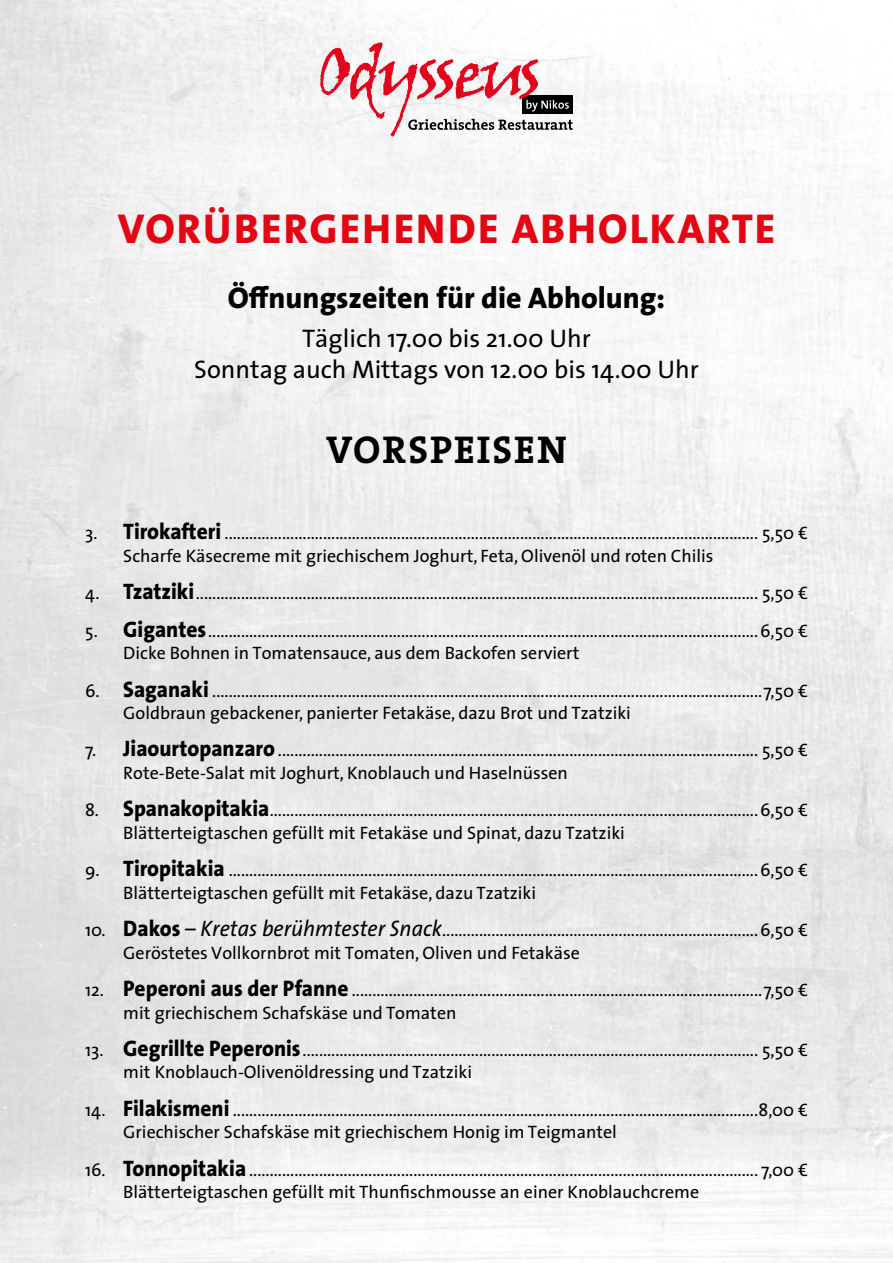
<style>
.page{position:relative;width:893px;height:1263px;background:#fff}
.page>*{position:absolute;margin:0;border:0;box-sizing:border-box;transform-origin:0 0}
.t1{font:800 42px "The Sans B8";letter-spacing:.05em;color:#e30613}
.t2{font:700 39px "The Serif 7";letter-spacing:.05em;color:#000}
.t3{font:800 30px "The Sans 8";color:#000}
.t4{font:25.5px/30.6px "The Sans 5";color:#000;text-align:center}
.t5{font:18px/22.5px "The Sans 5";color:#000}
.s1{font-family:"The Sans B8";font-weight:800;font-size:22.5px}
.s2{font-size:22.5px}
.s3{font-style:italic;font-size:22.5px}
</style>
<div class="page">
<svg style="left:320px;top:43px;width:253px;height:93px"></svg>
<h1 class="t1" style="left:118px;top:207px;width:659px">VORÜBERGEHENDE ABHOLKARTE</h1>
<h3 class="t3" style="left:228px;top:273px;width:439px">Öffnungszeiten für die Abholung:</h3>
<h3 class="t4" style="left:194px;top:323px;width:506px">Täglich 17.00 bis 21.00 Uhr<br>Sonntag auch Mittags von 12.00 bis 14.00 Uhr</h3>
<h2 class="t2" style="left:326px;top:417px;width:242px">VORSPEISEN</h2>
<p class="t5" style="left:123px;top:521px;width:686px;text-indent:-38px">3. <span class="s1">Tirokafteri</span> .................................................................................................................................. 5,50 €<br>Scharfe Käsecreme mit griechischem Joghurt, Feta, Olivenöl und roten Chilis</p>
<p class="t5" style="left:85px;top:581px;width:724px">4. <span class="s1">Tzatziki</span>......................................................................................................................................... 5,50 €</p>
<p class="t5" style="left:123px;top:619px;width:686px;text-indent:-38px">5. <span class="s1">Gigantes</span>......................................................................................................................................6,50 €<br>Dicke Bohnen in Tomatensauce, aus dem Backofen serviert</p>
<p class="t5" style="left:123px;top:679px;width:686px;text-indent:-38px">6. <span class="s1">Saganaki</span> ......................................................................................................................................7,50 €<br>Goldbraun gebackener, panierter Fetakäse, dazu Brot und Tzatziki</p>
<p class="t5" style="left:123px;top:739px;width:686px;text-indent:-38px">7. <span class="s1">Jiaourtopanzaro</span> ..................................................................................................................... 5,50 €<br>Rote-Bete-Salat mit Joghurt, Knoblauch und Haselnüssen</p>
<p class="t5" style="left:123px;top:798px;width:686px;text-indent:-38px">8. <span class="s1">Spanakopitakia</span>.......................................................................................................................6,50 €<br>Blätterteigtaschen gefüllt mit Fetakäse und Spinat, dazu Tzatziki</p>
<p class="t5" style="left:123px;top:858px;width:686px;text-indent:-38px">9. <span class="s1">Tiropitakia</span> .................................................................................................................................6,50 €<br>Blätterteigtaschen gefüllt mit Fetakäse, dazu Tzatziki</p>
<p class="t5" style="left:123px;top:918px;width:686px;text-indent:-38px">10. <span class="s1">Dakos</span> <span class="s2">–</span> <span class="s3">Kretas berühmtester Snack</span>.............................................................................6,50 €<br>Geröstetes Vollkornbrot mit Tomaten, Oliven und Fetakäse</p>
<p class="t5" style="left:123px;top:978px;width:686px;text-indent:-38px">12. <span class="s1">Peperoni aus der Pfanne</span> ....................................................................................................7,50 € mit griechischem Schafskäse und Tomaten</p>
<p class="t5" style="left:123px;top:1038px;width:686px;text-indent:-38px">13. <span class="s1">Gegrillte Peperonis</span>............................................................................................................... 5,50 € mit Knoblauch-Olivenöldressing und Tzatziki</p>
<p class="t5" style="left:123px;top:1098px;width:686px;text-indent:-38px">14. <span class="s1">Filakismeni</span> ................................................................................................................................8,00 €<br>Griechischer Schafskäse mit griechischem Honig im Teigmantel</p>
<p class="t5" style="left:123px;top:1158px;width:686px;text-indent:-38px">16. <span class="s1">Tonnopitakia</span> ............................................................................................................................ 7,00 €<br>Blätterteigtaschen gefüllt mit Thunfischmousse an einer Knoblauchcreme</p>
</div>
